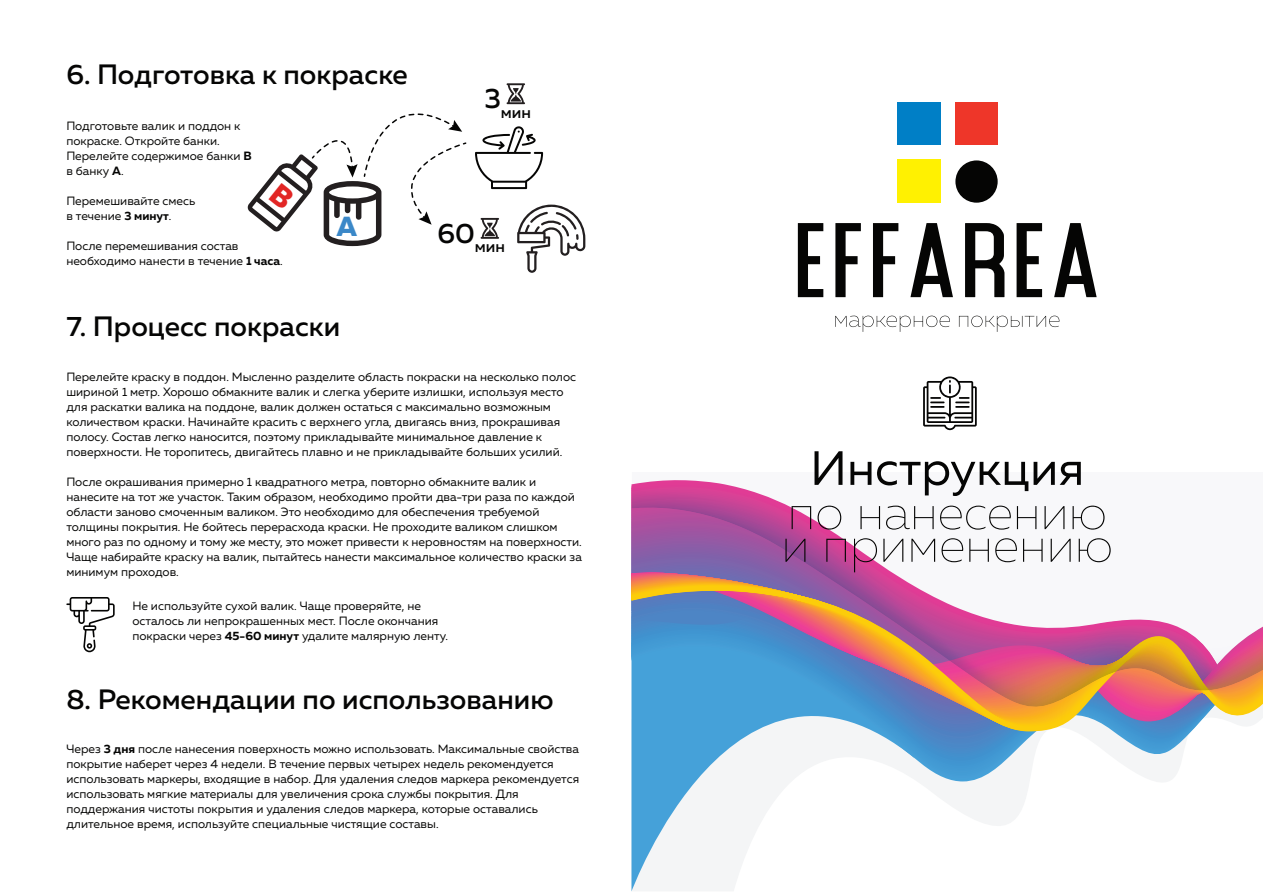
<style>
.page{position:relative;width:1263px;height:893px;background:#fff}
.page>*{position:absolute;margin:0;border:0;box-sizing:border-box;transform-origin:0 0}
.t1{font:500 27.9px "Muller";color:#050504}
.t2{font:800 27.6px "Muller";color:#3b88c8}
.t3{font:500 16.35px "Muller";color:#050504}
.t4{font:12px/15px "Muller";color:#050504}
.s1{font-weight:700}
</style>
<div class="page">
<svg style="left:631px;top:787px;width:397px;height:105px"></svg>
<svg style="left:631px;top:787px;width:283px;height:104px"></svg>
<svg style="left:631px;top:478px;width:241px;height:27px"></svg>
<svg style="left:631px;top:707px;width:632px;height:24px"></svg>
<svg style="left:631px;top:505px;width:632px;height:202px"></svg>
<svg style="left:923px;top:376px;width:54px;height:54px"></svg>
<svg style="left:66px;top:597px;width:49px;height:55px"></svg>
<div style="left:955px;top:102px;width:43px;height:42px;background:#ee3629"></div>
<div style="left:897px;top:160px;width:43px;height:43px;background:#fff101"></div>
<div style="left:897px;top:102px;width:43px;height:42px;background:#007fc6"></div>
<div style="left:955px;top:160px;width:43px;height:43px;background:#050504;border-radius:50%"></div>
<svg style="left:798px;top:223px;width:25px;height:74px"></svg>
<svg style="left:835px;top:223px;width:26px;height:74px"></svg>
<svg style="left:873px;top:223px;width:25px;height:74px"></svg>
<svg style="left:910px;top:223px;width:43px;height:74px"></svg>
<svg style="left:965px;top:223px;width:39px;height:74px"></svg>
<svg style="left:1016px;top:223px;width:26px;height:74px"></svg>
<svg style="left:1054px;top:223px;width:42px;height:74px"></svg>
<svg style="left:835px;top:316px;width:115px;height:16px"></svg>
<svg style="left:959px;top:316px;width:101px;height:16px"></svg>
<svg style="left:814px;top:451px;width:28px;height:34px"></svg>
<svg style="left:850px;top:462px;width:21px;height:23px"></svg>
<svg style="left:877px;top:461px;width:204px;height:35px"></svg>
<svg style="left:507px;top:83px;width:18px;height:21px"></svg>
<svg style="left:481px;top:218px;width:18px;height:21px"></svg>
<svg style="left:517px;top:205px;width:68px;height:68px"></svg>
<svg style="left:475px;top:126px;width:68px;height:63px"></svg>
<svg style="left:792px;top:506px;width:19px;height:23px"></svg>
<svg style="left:817px;top:506px;width:24px;height:24px"></svg>
<svg style="left:860px;top:506px;width:20px;height:23px"></svg>
<svg style="left:886px;top:506px;width:48px;height:24px"></svg>
<svg style="left:940px;top:506px;width:71px;height:24px"></svg>
<svg style="left:1017px;top:506px;width:19px;height:23px"></svg>
<svg style="left:1044px;top:506px;width:20px;height:23px"></svg>
<svg style="left:1072px;top:506px;width:32px;height:24px"></svg>
<svg style="left:785px;top:539px;width:20px;height:23px"></svg>
<svg style="left:826px;top:539px;width:20px;height:23px"></svg>
<svg style="left:854px;top:538px;width:23px;height:34px"></svg>
<svg style="left:883px;top:539px;width:20px;height:23px"></svg>
<svg style="left:911px;top:539px;width:24px;height:23px"></svg>
<svg style="left:941px;top:538px;width:48px;height:24px"></svg>
<svg style="left:995px;top:538px;width:47px;height:24px"></svg>
<svg style="left:1051px;top:539px;width:20px;height:23px"></svg>
<svg style="left:1079px;top:538px;width:32px;height:24px"></svg>
<svg style="left:247px;top:113px;width:220px;height:133px"></svg>
<h1 class="t1" style="left:66px;top:57px;width:343px">6. Подготовка к покраске</h1>
<p class="t4" style="left:66px;top:118px;width:187px">Подготовьте валик и поддон к покраске. Откройте банки.<br>Перелейте содержимое банки <span class="s1">В </span>в банку <span class="s1">А</span>.</p>
<p class="t4" style="left:66px;top:193px;width:130px">Перемешивайте смесь в течение <span class="s1">3 минут</span>.</p>
<p class="t4" style="left:66px;top:238px;width:218px">После перемешивания состав необходимо нанести в течение <span class="s1">1 часа</span>.</p>
<h2 class="t2" style="left:336px;top:209px;width:22px">A</h2>
<h3 class="t3" style="left:484px;top:102px;width:48px"><sup>3</sup>мин</h3>
<h3 class="t3" style="left:437px;top:236px;width:69px"><sup>60</sup>мин</h3>
<h1 class="t1" style="left:66px;top:309px;width:275px">7. Процесс покраски</h1>
<p class="t4" style="left:66px;top:369px;width:511px">Перелейте краску в поддон. Мысленно разделите область покраски на несколько полос шириной 1 метр. Хорошо обмакните валик и слегка уберите излишки, используя место для раскатки валика на поддоне, валик должен остаться с максимально возможным количеством краски. Начинайте красить с верхнего угла, двигаясь вниз, прокрашивая полосу. Состав легко наносится, поэтому прикладывайте минимальное давление к поверхности. Не торопитесь, двигайтесь плавно и не прикладывайте больших усилий.</p>
<p class="t4" style="left:66px;top:474px;width:517px">После окрашивания примерно 1 квадратного метра, повторно обмакните валик и нанесите на тот же участок. Таким образом, необходимо пройти два-три раза по каждой области заново смоченным валиком. Это необходимо для обеспечения требуемой толщины покрытия. Не бойтесь перерасхода краски. Не проходите валиком слишком много раз по одному и тому же месту, это может привести к неровностям на поверхности.<br>Чаще набирайте краску на валик, пытайтесь нанести максимальное количество краски за минимум проходов.</p>
<p class="t4" style="left:132px;top:598px;width:317px">Не используйте сухой валик. Чаще проверяйте, не осталось ли непрокрашенных мест. После окончания покраски через <span class="s1">45-60 минут</span> удалите малярную ленту.</p>
<h1 class="t1" style="left:66px;top:682px;width:489px">8. Рекомендации по использованию</h1>
<p class="t4" style="left:66px;top:741px;width:514px">Через <span class="s1">3 дня</span> после нанесения поверхность можно использовать. Максимальные свойства покрытие наберет через 4 недели. В течение первых четырех недель рекомендуется использовать маркеры, входящие в набор. Для удаления следов маркера рекомендуется использовать мягкие материалы для увеличения срока службы покрытия. Для поддержания чистоты покрытия и удаления следов маркера, которые оставались длительное время, используйте специальные чистящие составы.</p>
</div>
